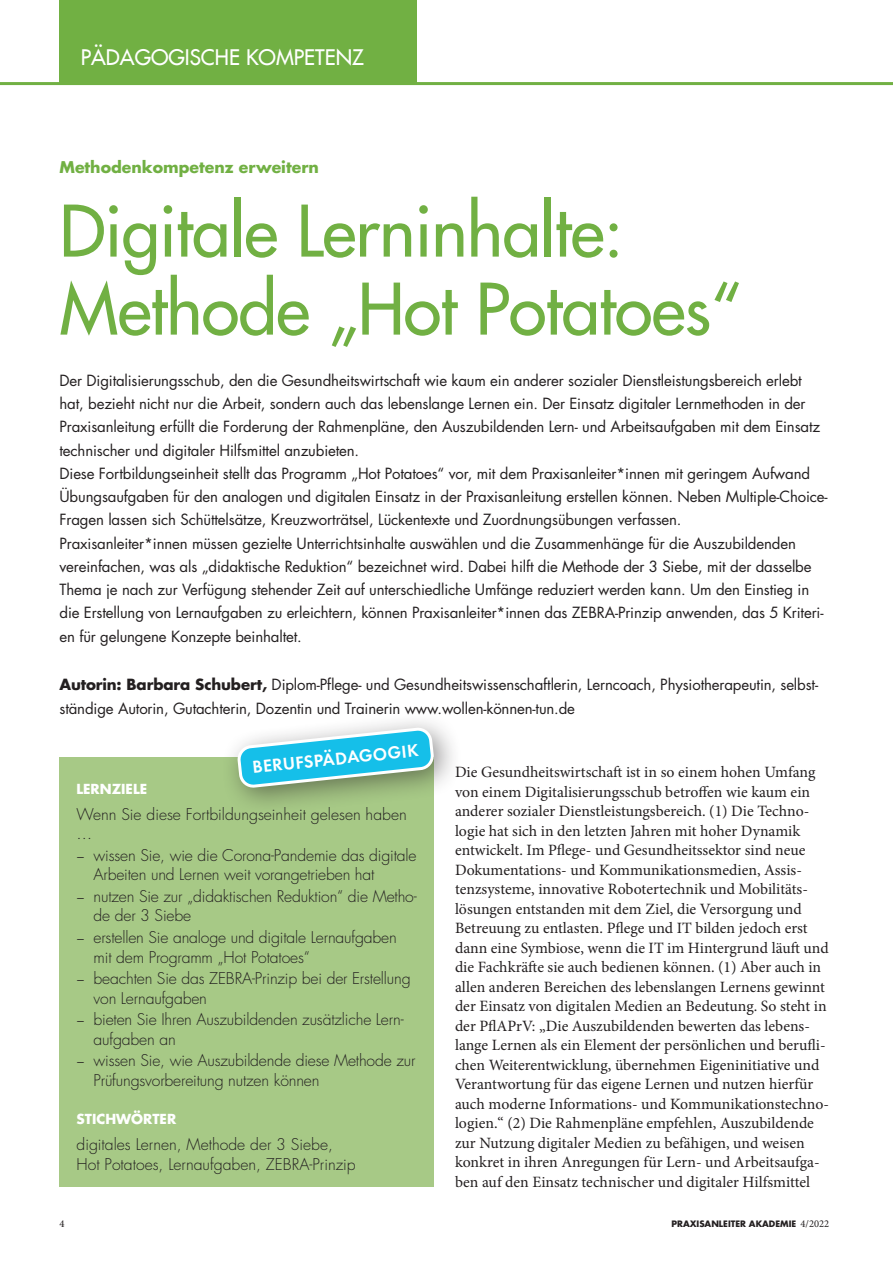
<style>
.page{position:relative;width:893px;height:1263px;background:#fff}
.page>*{position:absolute;margin:0;border:0;box-sizing:border-box;transform-origin:0 0}
.KPA_US{font:69px/78px "Futura LT";letter-spacing:-.01em;color:#71b043}
.t1{font:21px "Futura LT";color:#fff}
.Subline{font:600 18px "Futura PT";color:#fff}
.KPA_Grundschrift{font:15.75px/19.5px "Minion Pro";color:#231f20}
.KPA_Fall_Lernziel_Gr{font:300 15.75px/19.5px "Futura LT";letter-spacing:-.01em;color:#231f20}
.KPA_Zwiüb_klein_SS{font:700 15.75px "Futura LT";color:#71b043}
.KPA_Vorwort{font:15px/23.2px "Futura LT";letter-spacing:-.01em;color:#231f20}
.KPA_Fall_Lernziel_ÜS{font:700 13.5px "Futura LT";color:#fff}
.t2{font:500 10.5px "Minion Pro";color:#231f20}
.t3{font:700 8.7px "Futura LT";color:#231f20}
.s1{font-weight:700}
.s2{font-family:"Minion Pro";font-weight:400}
.s3{font-family:"Minion Pro";font-weight:400;font-size:10.5px}
</style>
<div class="page">
<hr style="left:0;top:82px;width:893px;height:3px;background:#71b043">
<div style="left:60px;top:0;width:357px;height:84px;background:#71b043"></div>
<div style="left:60px;top:758px;width:374px;height:429px;background:#a7c986"></div>
<div style="left:221px;top:711px;width:242px;height:105px;background:#231f20;opacity:.5"></div>
<svg style="left:238px;top:728px;width:195px;height:59px"></svg>
<h2 class="t1" style="left:81px;top:43px;width:285px">PÄDAGOGISCHE KOMPETENZ</h2>
<p class="KPA_Zwiüb_klein_SS" style="left:60px;top:156px;width:261px">Methodenkompetenz erweitern</p>
<p class="KPA_US" style="left:60px;top:192px;width:683px">Digitale Lerninhalte:<br>Methode „Hot Potatoes“</p>
<p class="KPA_Vorwort" style="left:60px;top:369px;width:770px">Der Digitalisierungsschub, den die Gesundheitswirtschaft wie kaum ein anderer sozialer Dienstleistungsbereich erlebt hat, bezieht nicht nur die Arbeit, sondern auch das lebenslange Lernen ein. Der Einsatz digitaler Lernmethoden in der Praxisanleitung erfüllt die Forderung der Rahmenpläne, den Auszubildenden Lern- und Arbeitsaufgaben mit dem Einsatz technischer und digitaler Hilfsmittel anzubieten.<br>Diese Fortbildungseinheit stellt das Programm „Hot Potatoes“ vor, mit dem Praxisanleiter*innen mit geringem Aufwand Übungsaufgaben für den analogen und digitalen Einsatz in der Praxisanleitung erstellen können. Neben Multiple-Choice-Fragen lassen sich Schüttelsätze, Kreuzworträtsel, Lückentexte und Zuordnungsübungen verfassen.<br>Praxisanleiter*innen müssen gezielte Unterrichtsinhalte auswählen und die Zusammenhänge für die Auszubildenden vereinfachen, was als „didaktische Reduktion“ bezeichnet wird. Dabei hilft die Methode der 3 Siebe, mit der dasselbe Thema je nach zur Verfügung stehender Zeit auf unterschiedliche Umfänge reduziert werden kann. Um den Einstieg in die Erstellung von Lernaufgaben zu erleichtern, können Praxisanleiter*innen das ZEBRA-Prinzip anwenden, das 5 Kriteri&shy;en für gelungene Konzepte beinhaltet.</p>
<p class="KPA_Vorwort" style="left:60px;top:673px;width:760px"><span class="s1">Autorin: Barbara Schubert,</span> Diplom-Pflege- und Gesundheitswissenschaftlerin, Lerncoach, Physiotherapeutin, selbst&shy;ständige Autorin, Gutachterin, Dozentin und Trainerin www.wollen-können-tun.de</p>
<p class="Subline" style="left:251px;top:756px;width:168px;rotate:-6deg">BERUFSPÄDAGOGIK</p>
<p class="KPA_Fall_Lernziel_ÜS" style="left:77px;top:780px;width:72px">LERNZIELE</p>
<p class="KPA_Fall_Lernziel_Gr" style="left:77px;top:805px;width:332px">Wenn Sie diese Fortbildungseinheit gelesen haben …</p>
<p class="KPA_Fall_Lernziel_Gr" style="left:94px;top:846px;width:324px;text-indent:-17px"><span class="s2">–</span> wissen Sie, wie die Corona-Pandemie das digitale<br>Arbeiten und Lernen weit vorangetrieben hat</p>
<p class="KPA_Fall_Lernziel_Gr" style="left:94px;top:887px;width:325px;text-indent:-17px"><span class="s2">–</span> nutzen Sie zur „didaktischen Reduktion“ die Metho&shy;de der 3 Siebe</p>
<p class="KPA_Fall_Lernziel_Gr" style="left:94px;top:928px;width:305px;text-indent:-17px"><span class="s2">–</span> erstellen Sie analoge und digitale Lernaufgaben mit dem Programm „Hot Potatoes“</p>
<p class="KPA_Fall_Lernziel_Gr" style="left:94px;top:969px;width:319px;text-indent:-17px"><span class="s2">–</span> beachten Sie das ZEBRA-Prinzip bei der Erstellung von Lernaufgaben</p>
<p class="KPA_Fall_Lernziel_Gr" style="left:94px;top:1010px;width:312px;text-indent:-17px"><span class="s2">–</span> bieten Sie Ihren Auszubildenden zusätzliche Lern&shy;aufgaben an</p>
<p class="KPA_Fall_Lernziel_Gr" style="left:94px;top:1051px;width:323px;text-indent:-17px"><span class="s2">–</span> wissen Sie, wie Auszubildende diese Methode zur<br>Prüfungsvorbereitung nutzen können</p>
<p class="KPA_Fall_Lernziel_ÜS" style="left:77px;top:1110px;width:101px">STICHWÖRTER</p>
<p class="KPA_Fall_Lernziel_Gr" style="left:77px;top:1135px;width:281px">digitales Lernen, Methode der 3 Siebe,<br>Hot Potatoes, Lernaufgaben, ZEBRA-Prinzip</p>
<p class="KPA_Grundschrift" style="left:455px;top:762px;width:376px">Die Gesundheitswirtschaft ist in so einem hohen Umfang von einem Digitalisierungsschub betroffen wie kaum ein anderer sozialer Dienstleistungsbereich. (1) Die Techno&shy;logie hat sich in den letzten Jahren mit hoher Dynamik entwickelt. Im Pflege- und Gesundheitssektor sind neue Dokumentations- und Kommunikationsmedien, Assis&shy;tenzsysteme, innovative Robotertechnik und Mobilitäts&shy;lösungen entstanden mit dem Ziel, die Versorgung und Betreuung zu entlasten. Pflege und IT bilden jedoch erst dann eine Symbiose, wenn die IT im Hintergrund läuft und die Fachkräfte sie auch bedienen können. (1) Aber auch in allen anderen Bereichen des lebenslangen Lernens gewinnt der Einsatz von digitalen Medien an Bedeutung. So steht in der PflAPrV: „Die Auszubildenden bewerten das lebens&shy;lange Lernen als ein Element der persönlichen und berufli&shy;chen Weiterentwicklung, übernehmen Eigeninitiative und Verantwortung für das eigene Lernen und nutzen hierfür auch moderne Informations- und Kommunikationstechno&shy;logien.“ (2) Die Rahmenpläne empfehlen, Auszubildende zur Nutzung digitaler Medien zu befähigen, und weisen konkret in ihren Anregungen für Lern- und Arbeitsaufga&shy;ben auf den Einsatz technischer und digitaler Hilfsmittel</p>
<p class="t2" style="left:60px;top:1217px;width:7px">4</p>
<p class="t3" style="left:671px;top:1218px;width:159px">PRAXISANLEITER AKADEMIE <span class="s3">4/2022</span></p>
</div>
